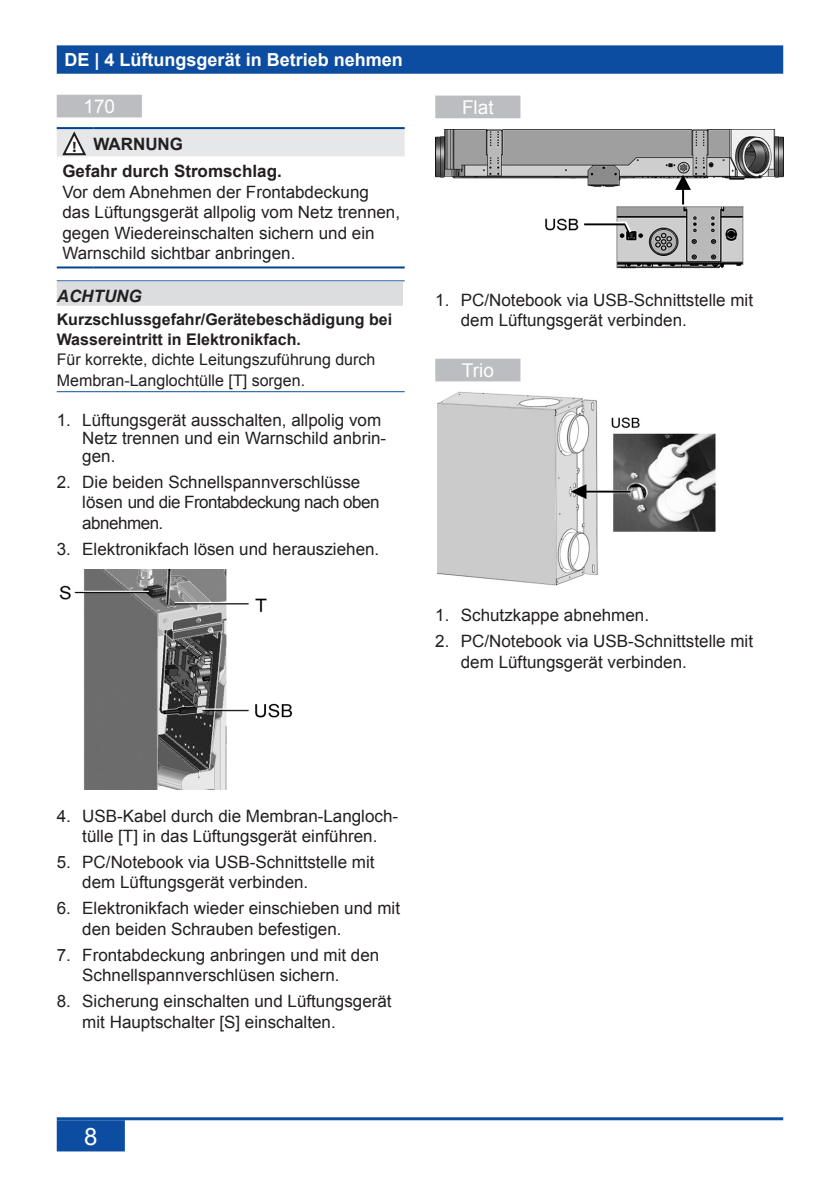
<style>
.page{position:relative;width:840px;height:1191px;background:#fff}
.page>*{position:absolute;margin:0;border:0;box-sizing:border-box;transform-origin:0 0}
.t1{font:24px "Arial";color:#fff}
.t2{font:19px "Arial";color:#fff}
.t3{font:700 18px "Arial";color:#fff}
.Handlung{font:17px/20.4px "Arial";color:#231f20}
.Warnhinweis-Quelle{font:17px/20.4px "Arial";color:#231f20}
.Signalwort{font:700 17px "Arial";color:#231f20}
.Signalwort-Achtung{font:italic 700 17px "Arial";color:#231f20}
.Warnhinweis-Inhalt{font:16px/20.4px "Arial";color:#231f20}
.Warnhinweis-Quelle-2{font:700 16px/20.4px "Arial";color:#231f20}
.t4{font:700 15px "Myriad Pro";color:#231f20}
.s1{font-weight:700}
</style>
<div class="page">
<div style="left:58px;top:46px;width:723px;height:27px;background:#0d4da1"></div>
<div style="left:57px;top:45px;width:725px;height:29px;border:2px solid #0d4da1"></div>
<div style="left:58px;top:1121px;width:66px;height:29px;background:#0d4da1"></div>
<div style="left:57px;top:1120px;width:68px;height:31px;border:2px solid #0d4da1"></div>
<hr style="left:57px;top:1117px;width:725px;height:3px;background:#0d4da1">
<hr style="left:57px;top:280px;width:347px;height:1px;background:#0d4da1">
<div style="left:57px;top:282px;width:346px;height:24px;background:#dcdddf"></div>
<hr style="left:57px;top:391px;width:347px;height:1px;background:#0d4da1">
<div style="left:58px;top:96px;width:83px;height:20px;background:#bcbdc0"></div>
<div style="left:57px;top:95px;width:85px;height:22px;border:2px solid #bcbdc0"></div>
<hr style="left:57px;top:127px;width:36px;height:2px;background:#004393">
<hr style="left:93px;top:127px;width:311px;height:2px;background:#004393">
<hr style="left:57px;top:266px;width:36px;height:2px;background:#004393">
<hr style="left:93px;top:266px;width:311px;height:2px;background:#004393">
<svg style="left:57px;top:128px;width:347px;height:29px;background:#dbdee3"></svg>
<img style="left:59px;top:569px;width:233px;height:220px">
<div style="left:436px;top:97px;width:83px;height:20px;background:#bcbdc0"></div>
<div style="left:435px;top:96px;width:85px;height:22px;border:2px solid #bcbdc0"></div>
<img style="left:435px;top:130px;width:347px;height:139px">
<div style="left:436px;top:360px;width:83px;height:20px;background:#bcbdc0"></div>
<div style="left:435px;top:359px;width:85px;height:22px;border:2px solid #bcbdc0"></div>
<img style="left:437px;top:391px;width:279px;height:195px">
<p class="t3" style="left:64px;top:48px;width:340px">DE | 4 Lüftungsgerät in Betrieb nehmen</p>
<p class="t2" style="left:83px;top:94px;width:33px">170</p>
<p class="t4" style="left:72px;top:137px;width:6px">!</p>
<p class="Signalwort" style="left:93px;top:132px;width:91px">WARNUNG</p>
<p class="Warnhinweis-Quelle" style="left:62px;top:161px;width:339px"><span class="s1">Gefahr durch Stromschlag.<br></span>Vor dem Abnehmen der Frontabdeckung das Lüftungsgerät allpolig vom Netz trennen, gegen Wiedereinschalten sichern und ein Warnschild sichtbar anbringen.</p>
<p class="Signalwort-Achtung" style="left:57px;top:284px;width:86px">ACHTUNG</p>
<p class="Warnhinweis-Quelle-2" style="left:57px;top:310px;width:337px">Kurzschlussgefahr/Gerätebeschädigung bei<br>Wassereintritt in Elektronikfach.</p>
<p class="Warnhinweis-Inhalt" style="left:57px;top:349px;width:320px">Für korrekte, dichte Leitungszuführung durch<br>Membran-Langlochtülle [T] sorgen.</p>
<p class="Handlung" style="left:82px;top:411px;width:305px;line-height:18px;text-indent:-26px">1. Lüftungsgerät ausschalten, allpolig vom<br>Netz trennen und ein Warnschild anbrin&shy;gen.</p>
<p class="Handlung" style="left:82px;top:472px;width:298px;text-indent:-26px">2. Die beiden Schnellspannverschlüsse lösen und die Frontabdeckung nach oben abnehmen.</p>
<p class="Handlung" style="left:57px;top:539px;width:324px">3. Elektronikfach lösen und herausziehen.</p>
<p class="t2" style="left:462px;top:95px;width:33px">Flat</p>
<p class="Handlung" style="left:460px;top:290px;width:293px;text-indent:-26px">1. PC/Notebook via USB-Schnittstelle mit dem Lüftungsgerät verbinden.</p>
<p class="t2" style="left:461px;top:358px;width:34px">Trio</p>
<p class="Handlung" style="left:435px;top:605px;width:215px">1. Schutzkappe abnehmen.</p>
<p class="Handlung" style="left:460px;top:631px;width:293px;text-indent:-26px">2. PC/Notebook via USB-Schnittstelle mit dem Lüftungsgerät verbinden.</p>
<p class="Handlung" style="left:57px;top:805px;width:343px;text-align:center">4. USB-Kabel durch die Membran-Langloch&shy;tülle [T] in das Lüftungsgerät einführen.</p>
<p class="Handlung" style="left:82px;top:852px;width:293px;text-indent:-26px">5. PC/Notebook via USB-Schnittstelle mit dem Lüftungsgerät verbinden.</p>
<p class="Handlung" style="left:82px;top:898px;width:319px;text-indent:-26px">6. Elektronikfach wieder einschieben und mit den beiden Schrauben befestigen.</p>
<p class="Handlung" style="left:82px;top:945px;width:298px;text-indent:-26px">7. Frontabdeckung anbringen und mit den<br>Schnellspannverschlüsen sichern.</p>
<p class="Handlung" style="left:82px;top:991px;width:311px;text-indent:-26px">8. Sicherung einschalten und Lüftungsgerät mit Hauptschalter [S] einschalten.</p>
<h1 class="t1" style="left:84px;top:1120px;width:15px">8</h1>
</div>
